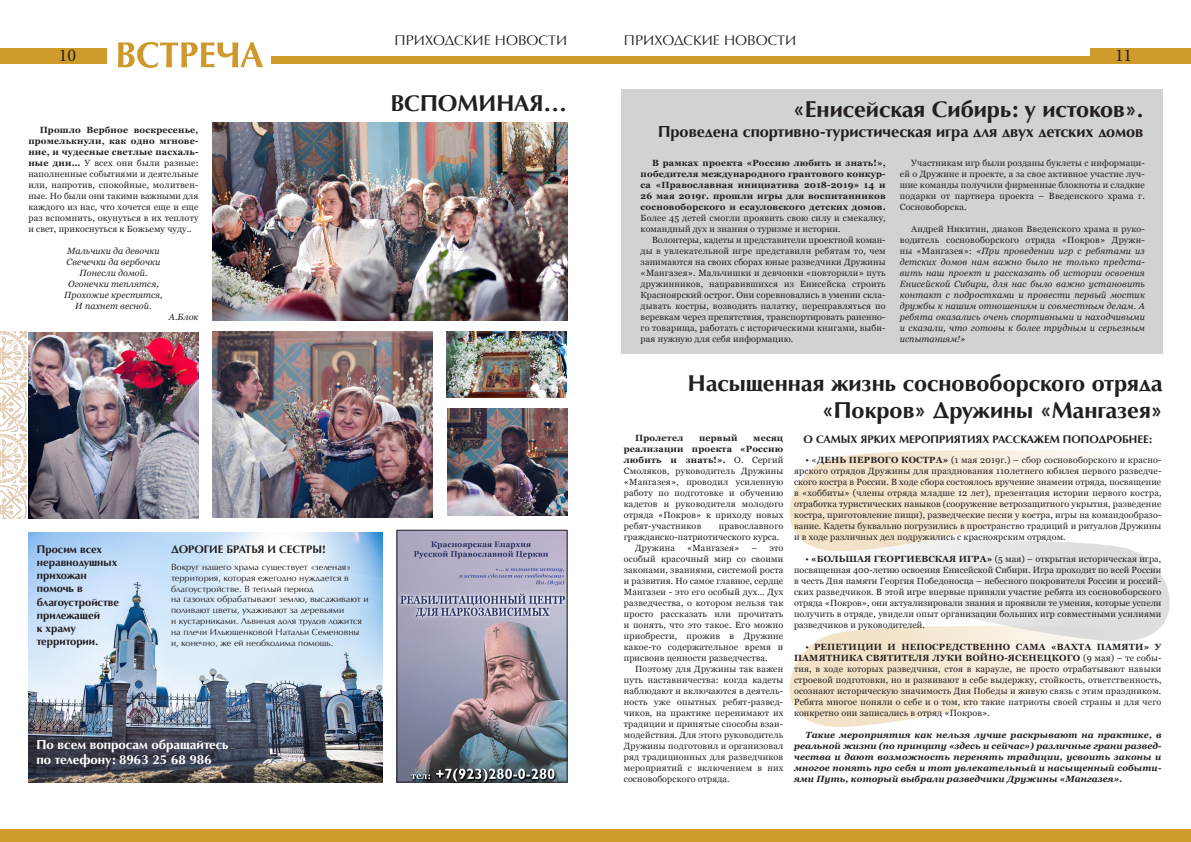
<style>
.page{position:relative;width:1191px;height:842px;background:#fff}
.page>*{position:absolute;margin:0;border:0;box-sizing:border-box;transform-origin:0 0}
.pfu{font:700 23px/27.6px "AG Opus High Resolution";color:#231f20;text-align:right}
.t1{font:18px "Minion Pro";color:#231f20}
.pfu-2{font:700 16px "AG Opus High Resolution";color:#231f20}
.РУБРИКА{font:14px "AG Opus High Resolution";color:#231f20}
.basa{font:700 13px "AG Opus High Resolution";color:#fff}
.basa-2{font:700 11px/13.2px "AG Opus High Resolution";color:#231f20}
.text-main2009{font:9px/11px "Georgia";letter-spacing:.01em;color:#231f20;text-align:justify}
.без_висячих_строк{font:9px/11px "Georgia";letter-spacing:.02em;color:#231f20;text-align:justify}
.без_висячих_строк-2{font:italic 9px/11px "Georgia";letter-spacing:.01em;color:#231f20;text-align:justify}
.basa-3{font:9px/10.8px "AG Opus High Resolution";color:#231f20}
.без_висячих_строк-3{font:700 9px/11px "Georgia";letter-spacing:.02em;color:#231f20;text-align:justify}
.text-main2009-2{font:italic 700 9px/11px "Georgia";letter-spacing:.01em;color:#231f20;text-align:justify}
.text-main2009-3{font:700 9px "Georgia";letter-spacing:.02em;color:#231f20}
.s1{font-weight:700}
.s2{font-weight:400}
.s3{font-style:normal}
</style>
<div class="page">
<div style="left:0;top:48px;width:106px;height:16px;background:#cf9b2a"></div>
<div style="left:1090px;top:48px;width:101px;height:16px;background:#cf9b2a"></div>
<div style="left:271px;top:56px;width:324px;height:8px;background:#cf9b2a"></div>
<div style="left:595px;top:56px;width:596px;height:8px;background:#cf9b2a"></div>
<div style="left:0;top:829px;width:1191px;height:13px;background:#cf9b2a"></div>
<img style="left:118px;top:42px;width:145px;height:25px">
<svg style="left:789px;top:450px;width:381px;height:277px"></svg>
<div style="left:621px;top:89px;width:541px;height:264px;background:#d1d2d4"></div>
<img style="left:399px;top:532px;width:166px;height:248px">
<div style="left:397px;top:530px;width:170px;height:252px;border:1px solid #231f20"></div>
<img style="left:28px;top:532px;width:355px;height:250px">
<img style="left:213px;top:122px;width:354px;height:198px">
<img style="left:28px;top:333px;width:171px;height:185px">
<img style="left:213px;top:331px;width:219px;height:187px">
<img style="left:447px;top:408px;width:120px;height:108px">
<img style="left:447px;top:331px;width:119px;height:66px">
<img style="left:0;top:330px;width:28px;height:188px">
<p class="РУБРИКА" style="left:394px;top:32px;width:174px">ПРИХОДСКИЕ НОВОСТИ</p>
<p class="РУБРИКА" style="left:624px;top:32px;width:174px">ПРИХОДСКИЕ НОВОСТИ</p>
<h2 class="t1" style="left:59px;top:43px;width:19px">10</h2>
<h2 class="t1" style="left:1115px;top:43px;width:19px">11</h2>
<p class="без_висячих_строк" style="left:28px;top:125px;width:172px;text-indent:11px"><span class="s1">Прошло Вербное воскресенье, промелькнули, как одно мгнове&shy;ние, и чудесные светлые пасхаль&shy;ные дни…</span> У всех они были разные: наполненные событиями и деятельные или, напротив, спокойные, молитвен&shy;ные. Но были они такими важными для каждого из нас, что хочется еще и еще раз вспомнить, окунуться в их теплоту и свет, прикоснуться к Божьему чуду..</p>
<p class="без_висячих_строк-2" style="left:67px;top:245px;width:94px">Мальчики да девочки</p>
<p class="без_висячих_строк-2" style="left:66px;top:256px;width:95px">Свечечки да вербочки</p>
<p class="без_висячих_строк-2" style="left:79px;top:267px;width:70px">Понесли домой.</p>
<p class="без_висячих_строк-2" style="left:68px;top:278px;width:92px">Огонечки теплятся,</p>
<p class="без_висячих_строк-2" style="left:64px;top:289px;width:100px">Прохожие крестятся,</p>
<p class="без_висячих_строк-2" style="left:75px;top:300px;width:78px">И пахнет весной.</p>
<p class="без_висячих_строк-2" style="left:169px;top:311px;width:31px">А.Блок</p>
<p class="pfu" style="left:390px;top:90px;width:178px">ВСПОМИНАЯ…</p>
<p class="basa-2" style="left:37px;top:543px;width:84px">Просим всех неравнодушных прихожан помочь в благоустройстве прилежащей<br>к храму территории.</p>
<p class="basa-2" style="left:171px;top:543px;width:156px">ДОРОГИЕ БРАТЬЯ И СЕСТРЫ!</p>
<p class="basa-3" style="left:171px;top:562px;width:181px">Вокруг нашего храма существует «зеленая» территория, которая ежегодно нуждается в благоустройстве. В теплый период</p>
<p class="basa-3" style="left:171px;top:594px;width:199px">на газонах обрабатывают землю, высаживают и поливают цветы, ухаживают за деревьями</p>
<p class="basa-3" style="left:171px;top:616px;width:192px">и кустарниками. Львиная доля трудов ложится на плечи Ильющенковой Натальи Семеновны и, конечно, же ей необходима помощь.</p>
<p class="basa" style="left:36px;top:736px;width:194px">По всем вопросам обращайтесь</p>
<p class="basa" style="left:36px;top:752px;width:177px">по телефону: 8963 25 68 986</p>
<p class="pfu" style="left:793px;top:96px;width:352px">«Енисейская Сибирь: у истоков».</p>
<p class="pfu-2" style="left:658px;top:122px;width:487px">Проведена спортивно-туристическая игра для двух детских домов</p>
<p class="без_висячих_строк-3" style="left:640px;top:157px;width:246px;text-indent:11px">В рамках проекта «Россию любить и знать!», победителя международного грантового конкур&shy;са «Православная инициатива 2018-2019» 14 и 26 мая 2019г. прошли игры для воспитанников сосновоборского и есауловского детских домов.<br><span class="s2">Более 45 детей смогли проявить свою силу и смекалку, командный дух и знания о туризме и истории.</span></p>
<p class="без_висячих_строк" style="left:640px;top:235px;width:246px;text-indent:11px">Волонтеры, кадеты и представители проектной коман&shy;ды в увлекательной игре представили ребятам то, чем занимаются на своих сборах юные разведчики Дружины «Мангазея». Мальчишки и девчонки «повторили» путь дружинников, направившихся из Енисейска строить Красноярский острог. Они соревновались в умении скла&shy;дывать костры, возводить палатку, переправляться по веревкам через препятствия, транспортировать раненно&shy;го товарища, работать с историческими книгами, выби&shy;рая нужную для себя информацию.</p>
<p class="без_висячих_строк" style="left:900px;top:158px;width:246px;text-indent:11px">Участникам игр были розданы буклеты с информаци&shy;ей о Дружине и проекте, а за свое активное участие луч&shy;шие команды получили фирменные блокноты и сладкие подарки от партнера проекта – Введенского храма г.<br>Сосновоборска.</p>
<p class="без_висячих_строк-2" style="left:900px;top:223px;width:246px;text-indent:11px"><span class="s3">Андрей Никитин, диакон Введенского храма и руко&shy;водитель сосновоборского отряда «Покров» Дружи&shy;ны «Мангазея»:</span> «При проведении игр с ребятами из детских домов нам важно было не только предста&shy;вить наш проект и рассказать об истории освоения Енисейской Сибири, для нас было важно установить контакт с подростками и провести первый мостик дружбы к нашим отношениям и совместным делам. А ребята оказались очень спортивными и находчивыми и сказали, что готовы к более трудным и серьезным испытаниям!»</p>
<p class="pfu" style="left:688px;top:369px;width:476px">Насыщенная жизнь сосновоборского отряда «Покров» Дружины «Мангазея»</p>
<p class="text-main2009-3" style="left:635px;top:432px;width:50px">Пролетел</p>
<p class="text-main2009-3" style="left:699px;top:432px;width:40px">первый</p>
<p class="text-main2009" style="left:624px;top:433px;width:161px;text-indent:129px"><span class="s1">месяц реализации проекта «Россию любить и знать!».</span> О. Сергий Смоляков, руководитель Дружины «Мангазея», проводил усиленную работу по подготовке и обучению кадетов и руководителя молодого отряда «Покров» к приходу новых ребят-участников</p>
<p class="text-main2009" style="left:624px;top:521px;width:161px;text-indent:95px">православного гражданско-патриотического курса.</p>
<p class="text-main2009" style="left:635px;top:543px;width:41px">Дружина</p>
<p class="text-main2009" style="left:687px;top:543px;width:54px">«Мангазея»</p>
<p class="text-main2009" style="left:624px;top:543px;width:161px;text-indent:128px">– это особый красочный мир со своими законами, званиями, системой роста и развития. Но самое главное, сердце Мангазеи - это его особый дух… Дух разведчества, о котором нельзя так просто рассказать или прочитать и понять, что это такое. Его можно приобрести, прожив в Дружине какое-то содержательное время и присвоив ценности разведчества.</p>
<p class="text-main2009" style="left:624px;top:664px;width:161px;text-indent:11px">Поэтому для Дружины так важен путь наставничества: когда кадеты наблюдают и включаются в деятель&shy;ность уже опытных ребят-развед&shy;чиков, на практике перенимают их традиции и принятые способы взаи&shy;модействия. Для этого руководитель Дружины подготовил и организовал ряд традиционных для разведчиков мероприятий с включением в них сосновоборского отряда.</p>
<p class="basa-2" style="left:803px;top:432px;width:350px">О САМЫХ ЯРКИХ МЕРОПРИЯТИЯХ РАССКАЖЕМ ПОПОДРОБНЕЕ:</p>
<p class="text-main2009" style="left:794px;top:455px;width:369px;text-indent:11px">• «<span class="s1">ДЕНЬ ПЕРВОГО КОСТРА»</span> (1 мая 2019г.) – сбор сосновоборского и красно&shy;ярского отрядов Дружины для празднования 110летнего юбилея первого разведче&shy;ского костра в России. В ходе сбора состоялось вручение знамени отряда, посвящение в «хоббиты» (члены отряда младше 12 лет), презентация истории первого костра, отработка туристических навыков (сооружение ветрозащитного укрытия, разведение костра, приготовление пищи), разведческие песни у костра, игры на командообразо&shy;вание. Кадеты буквально погрузились в пространство традиций и ритуалов Дружины и в ходе различных дел подружились с красноярским отрядом.</p>
<p class="text-main2009" style="left:794px;top:554px;width:369px;text-indent:11px">• <span class="s1">«БОЛЬШАЯ ГЕОРГИЕВСКАЯ ИГРА»</span> (5 мая) – открытая историческая игра, посвященная 400-летию освоения Енисейской Сибири. Игра проходит по всей России в честь Дня памяти Георгия Победоносца – небесного покровителя России и россий&shy;ских разведчиков. В этой игре впервые приняли участие ребята из сосновоборского отряда «Покров», они актуализировали знания и проявили те умения, которые успели получить в отряде, увидели опыт организации больших игр совместными усилиями разведчиков и руководителей.</p>
<p class="text-main2009" style="left:794px;top:642px;width:369px;text-indent:11px">• <span class="s1">РЕПЕТИЦИИ И НЕПОСРЕДСТВЕННО САМА «ВАХТА ПАМЯТИ» У ПАМЯТНИКА СВЯТИТЕЛЯ ЛУКИ ВОЙНО-ЯСЕНЕЦКОГО</span> (9 мая) – те собы&shy;тия, в ходе которых разведчики, стоя в карауле, не просто отрабатывают навыки строевой подготовки, но и развивают в себе выдержку, стойкость, ответственность, осознают историческую значимость Дня Победы и живую связь с этим праздником.<br>Ребята многое поняли о себе и о том, кто такие патриоты своей страны и для чего конкретно они записались в отряд «Покров».</p>
<p class="text-main2009-2" style="left:794px;top:729px;width:369px;text-indent:11px">Такие мероприятия как нельзя лучше раскрывают на практике, в реальной жизни (по принципу «здесь и сейчас») различные грани развед&shy;чества и дают возможность перенять традиции, усвоить законы и многое понять про себя и тот увлекательный и насыщенный событи&shy;ями Путь, который выбрали разведчики Дружины «Мангазея».</p>
</div>
